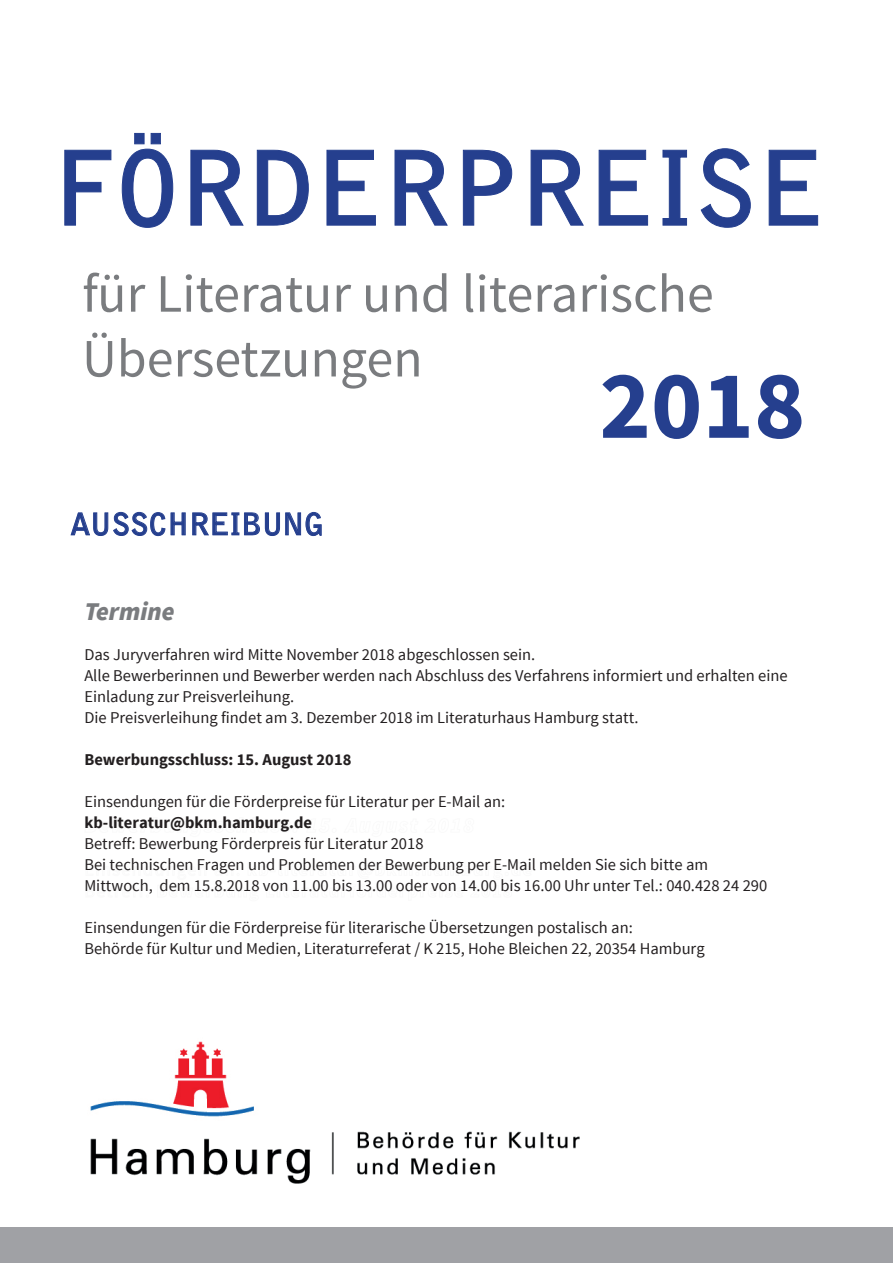
<style>
.page{position:relative;width:893px;height:1263px;background:#fff}
.page>*{position:absolute;margin:0;border:0;box-sizing:border-box;transform-origin:0 0}
.t1{font:700 102px "Bell Gothic Std";color:#253f8e}
.t2{font:700 97.5px "Source Sans Pro";color:#253f8e}
.t3{font:54px/64.8px "Source Sans Pro";color:#7a7c7f}
.t4{font:700 30px "Bell Gothic Std";color:#253f8e}
.t5{font:italic 900 25.5px "Source Sans Pro";color:#7a7c7f}
.t6{font:16.5px/21px "Source Sans Pro";color:#231f20}
.t7{font:700 16.5px "Source Sans Pro";color:#231f20}
</style>
<div class="page">
<svg style="left:64px;top:149px;width:48px;height:77px"></svg>
<svg style="left:121px;top:133px;width:52px;height:95px"></svg>
<svg style="left:190px;top:149px;width:54px;height:77px"></svg>
<svg style="left:257px;top:149px;width:52px;height:77px"></svg>
<svg style="left:326px;top:149px;width:50px;height:77px"></svg>
<svg style="left:394px;top:149px;width:54px;height:77px"></svg>
<svg style="left:463px;top:149px;width:49px;height:77px"></svg>
<svg style="left:530px;top:149px;width:54px;height:77px"></svg>
<svg style="left:598px;top:149px;width:50px;height:77px"></svg>
<svg style="left:662px;top:149px;width:25px;height:77px"></svg>
<svg style="left:700px;top:148px;width:51px;height:80px"></svg>
<svg style="left:768px;top:149px;width:50px;height:77px"></svg>
<div style="left:0;top:1227px;width:893px;height:36px;background:#a0a1a5"></div>
<img style="left:90px;top:1041px;width:490px;height:143px">
<svg style="left:70px;top:512px;width:116px;height:24px"></svg>
<svg style="left:192px;top:512px;width:130px;height:24px"></svg>
<h1 class="t1" style="left:54px;top:127px;width:772px">FÖRDERPREISE</h1>
<h3 class="t3" style="left:82px;top:262px;width:633px">für Literatur und literarische<br>Übersetzungen</h3>
<h2 class="t2" style="left:599px;top:343px;width:207px">2018</h2>
<h3 class="t4" style="left:70px;top:506px;width:256px">AUSSCHREIBUNG</h3>
<h3 class="t5" style="left:84px;top:595px;width:92px">Termine</h3>
<p class="t6" style="left:84px;top:644px;width:705px">Das Juryverfahren wird Mitte November 2018 abgeschlossen sein.<br>Alle Bewerberinnen und Bewerber werden nach Abschluss des Verfahrens informiert und erhalten eine Einladung zur Preisverleihung.<br>Die Preisverleihung findet am 3. Dezember 2018 im Literaturhaus Hamburg statt.</p>
<p class="t7" style="left:84px;top:749px;width:269px">Bewerbungsschluss: 15. August 2018</p>
<p class="t6" style="left:84px;top:791px;width:422px">Einsendungen für die Förderpreise für Literatur per E-Mail an:</p>
<p class="t7" style="left:84px;top:812px;width:229px">kb-literatur@bkm.hamburg.de</p>
<p class="t6" style="left:84px;top:833px;width:684px">Betreff: Bewerbung Förderpreis für Literatur 2018<br>Bei technischen Fragen und Problemen der Bewerbung per E-Mail melden Sie sich bitte am<br>Mittwoch, dem 15.8.2018 von 11.00 bis 13.00 oder von 14.00 bis 16.00 Uhr unter Tel.: 040.428 24 290</p>
<p class="t6" style="left:84px;top:917px;width:622px">Einsendungen für die Förderpreise für literarische Übersetzungen postalisch an:<br>Behörde für Kultur und Medien, Literaturreferat / K 215, Hohe Bleichen 22, 20354 Hamburg</p>
</div>
